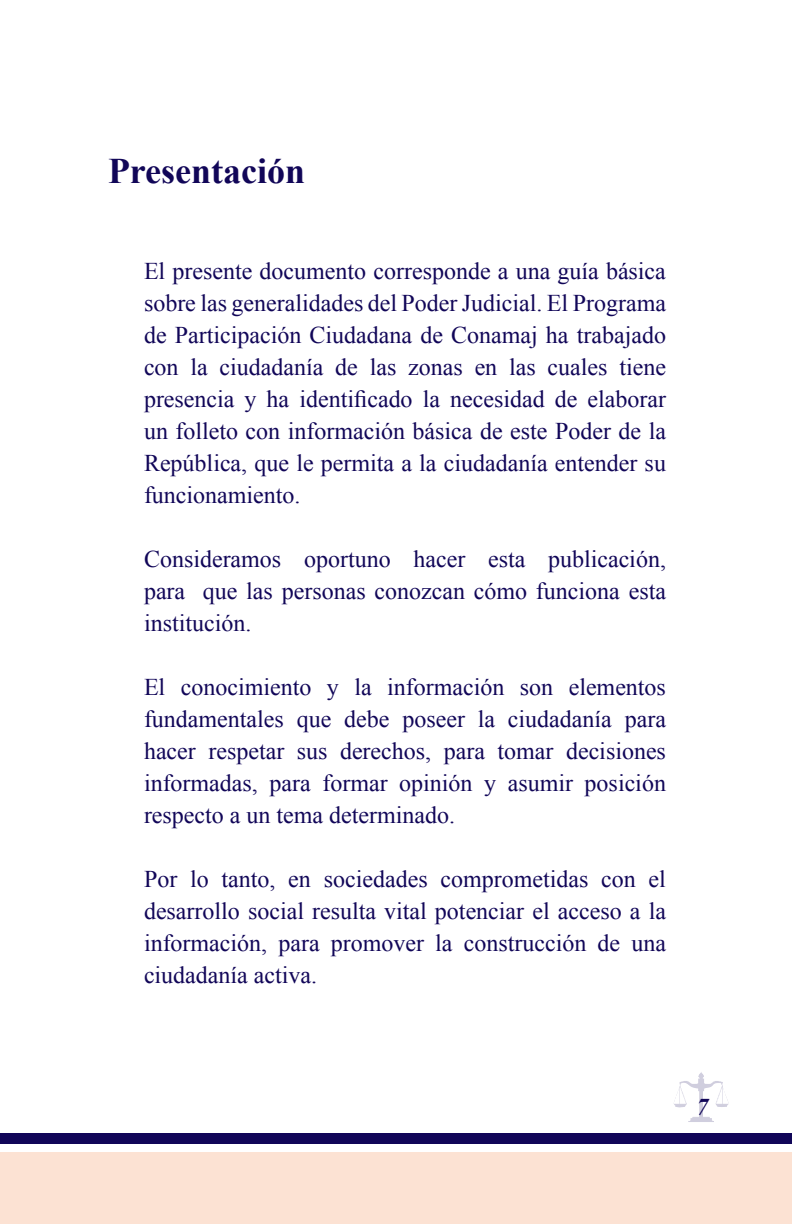
<style>
.page{position:relative;width:792px;height:1224px;background:#fff}
.page>*{position:absolute;margin:0;border:0;box-sizing:border-box;transform-origin:0 0}
.t1{font:700 36px "Times New Roman";color:#110658}
.t2{font:24px/32px "Times New Roman";color:#110658;text-align:justify}
.t3{font:italic 700 24px "Times New Roman";color:#110658}
</style>
<div class="page">
<img style="left:674px;top:1072px;width:55px;height:50px">
<div style="left:0;top:1133px;width:792px;height:10px;background:#110658"></div>
<div style="left:0;top:1152px;width:792px;height:72px;background:#fce2d3"></div>
<h1 class="t1" style="left:108px;top:146px;width:199px">Presentación</h1>
<p class="t2" style="left:144px;top:254px;width:524px">El presente documento corresponde a una guía básica sobre las generalidades del Poder Judicial. El Programa de Participación Ciudadana de Conamaj ha trabajado con la ciudadanía de las zonas en las cuales tiene presencia y ha identificado la necesidad de elaborar un folleto con información básica de este Poder de la República, que le permita a la ciudadanía entender su funcionamiento.</p>
<p class="t2" style="left:144px;top:542px;width:524px">Consideramos oportuno hacer esta publicación, para que las personas conozcan cómo funciona esta institución.</p>
<p class="t2" style="left:144px;top:670px;width:524px">El conocimiento y la información son elementos fundamentales que debe poseer la ciudadanía para hacer respetar sus derechos, para tomar decisiones informadas, para formar opinión y asumir posición respecto a un tema determinado.</p>
<p class="t2" style="left:144px;top:862px;width:524px">Por lo tanto, en sociedades comprometidas con el desarrollo social resulta vital potenciar el acceso a la información, para promover la construcción de una ciudadanía activa.</p>
<p class="t3" style="left:696px;top:1090px;width:13px">7</p>
</div>
